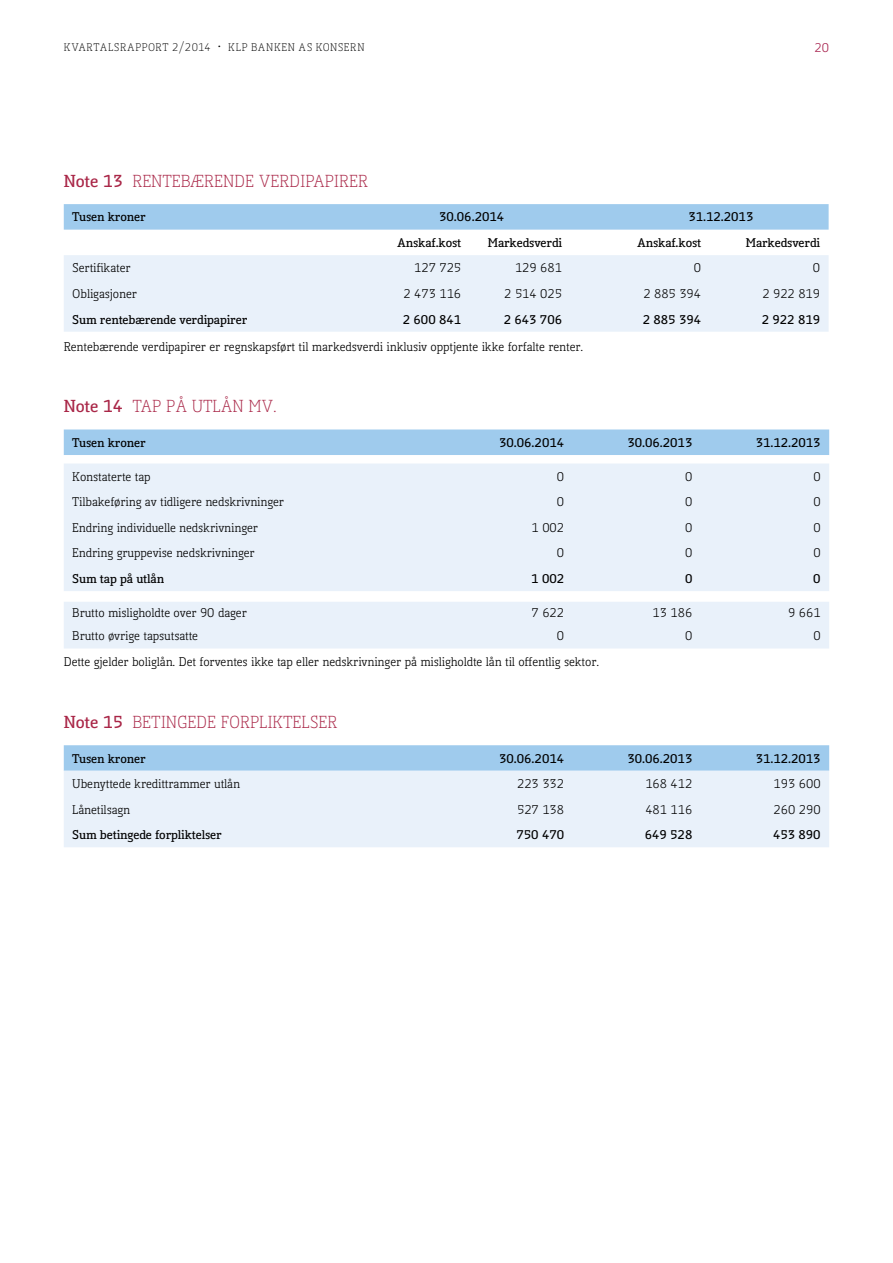
<style>
.page{position:relative;width:893px;height:1263px;background:#fff}
.page>*{position:absolute;margin:0;border:0;box-sizing:border-box;transform-origin:0 0}
.t1{font:300 16.5px "Kofi Pure Serif";color:#a92647}
.t2{font:12px "Kofi Pure Serif";color:#000}
.t3{font:700 12px "Kofi Pure Serif";color:#000}
.t4{font:12px "Kofi Pure Serif";color:#a7214d}
.t5{font:300 10.5px "Kofi Pure Serif";letter-spacing:.06em;color:#000}
.s1{font-weight:700}
</style>
<div class="page">
<div style="left:64px;top:429px;width:765px;height:26px;background:#9fcbed"></div>
<div style="left:64px;top:463px;width:765px;height:185px;background:#e9f1fa"></div>
<svg style="left:64px;top:204px;width:765px;height:26px"></svg>
<div style="left:64px;top:255px;width:765px;height:77px;background:#e9f1fa"></div>
<svg style="left:64px;top:745px;width:765px;height:26px"></svg>
<div style="left:64px;top:771px;width:765px;height:76px;background:#e9f1fa"></div>
<p class="t5" style="left:64px;top:40px;width:302px">KVARTALSRAPPORT 2/2014 • KLP BANKEN AS KONSERN</p>
<p class="t4" style="left:814px;top:40px;width:16px">20</p>
<h1 class="t1" style="left:64px;top:171px;width:306px"><span class="s1">Note 13</span> RENTEBÆRENDE VERDIPAPIRER</h1>
<p class="t3" style="left:72px;top:209px;width:75px">Tusen kroner</p>
<p class="t3" style="left:439px;top:209px;width:67px">30.06.2014</p>
<p class="t3" style="left:688px;top:209px;width:67px">31.12.2013</p>
<p class="t3" style="left:397px;top:234px;width:66px">Anskaf.kost</p>
<p class="t3" style="left:488px;top:234px;width:76px">Markedsverdi</p>
<p class="t3" style="left:637px;top:234px;width:66px">Anskaf.kost</p>
<p class="t3" style="left:746px;top:234px;width:76px">Markedsverdi</p>
<p class="t2" style="left:72px;top:260px;width:60px">Sertifikater</p>
<p class="t2" style="left:414px;top:260px;width:49px">127 725</p>
<p class="t2" style="left:515px;top:260px;width:49px">129 681</p>
<p class="t2" style="left:694px;top:260px;width:9px">0</p>
<p class="t2" style="left:813px;top:260px;width:9px">0</p>
<p class="t2" style="left:72px;top:286px;width:66px">Obligasjoner</p>
<p class="t2" style="left:403px;top:286px;width:59px">2 473 116</p>
<p class="t2" style="left:504px;top:286px;width:59px">2 514 025</p>
<p class="t2" style="left:643px;top:286px;width:59px">2 885 394</p>
<p class="t2" style="left:762px;top:286px;width:59px">2 922 819</p>
<p class="t3" style="left:72px;top:311px;width:176px">Sum rentebærende verdipapirer</p>
<p class="t3" style="left:403px;top:311px;width:60px">2 600 841</p>
<p class="t3" style="left:504px;top:311px;width:60px">2 643 706</p>
<p class="t3" style="left:643px;top:311px;width:60px">2 885 394</p>
<p class="t3" style="left:762px;top:311px;width:60px">2 922 819</p>
<p class="t2" style="left:64px;top:339px;width:521px">Rentebærende verdipapirer er regnskapsført til markedsverdi inklusiv opptjente ikke forfalte renter.</p>
<h1 class="t1" style="left:64px;top:396px;width:215px"><span class="s1">Note 14</span> TAP PÅ UTLÅN MV.</h1>
<p class="t3" style="left:72px;top:434px;width:75px">Tusen kroner</p>
<p class="t3" style="left:499px;top:434px;width:67px">30.06.2014</p>
<p class="t3" style="left:627px;top:434px;width:67px">30.06.2013</p>
<p class="t3" style="left:756px;top:434px;width:67px">31.12.2013</p>
<p class="t2" style="left:72px;top:469px;width:80px">Konstaterte tap</p>
<p class="t2" style="left:557px;top:469px;width:9px">0</p>
<p class="t2" style="left:685px;top:469px;width:9px">0</p>
<p class="t2" style="left:813px;top:469px;width:9px">0</p>
<p class="t2" style="left:72px;top:494px;width:213px">Tilbakeføring av tidligere nedskrivninger</p>
<p class="t2" style="left:557px;top:494px;width:9px">0</p>
<p class="t2" style="left:685px;top:494px;width:9px">0</p>
<p class="t2" style="left:813px;top:494px;width:9px">0</p>
<p class="t2" style="left:72px;top:520px;width:187px">Endring individuelle nedskrivninger</p>
<p class="t2" style="left:532px;top:520px;width:34px">1 002</p>
<p class="t2" style="left:685px;top:520px;width:9px">0</p>
<p class="t2" style="left:813px;top:520px;width:9px">0</p>
<p class="t2" style="left:72px;top:545px;width:184px">Endring gruppevise nedskrivninger</p>
<p class="t2" style="left:557px;top:545px;width:9px">0</p>
<p class="t2" style="left:685px;top:545px;width:9px">0</p>
<p class="t2" style="left:813px;top:545px;width:9px">0</p>
<p class="t3" style="left:72px;top:570px;width:93px">Sum tap på utlån</p>
<p class="t3" style="left:531px;top:570px;width:34px">1 002</p>
<p class="t3" style="left:685px;top:570px;width:9px">0</p>
<p class="t3" style="left:813px;top:570px;width:9px">0</p>
<p class="t2" style="left:72px;top:605px;width:176px">Brutto misligholdte over 90 dager</p>
<p class="t2" style="left:532px;top:605px;width:34px">7 622</p>
<p class="t2" style="left:653px;top:605px;width:41px">13 186</p>
<p class="t2" style="left:788px;top:605px;width:34px">9 661</p>
<p class="t2" style="left:72px;top:628px;width:127px">Brutto øvrige tapsutsatte</p>
<p class="t2" style="left:557px;top:628px;width:9px">0</p>
<p class="t2" style="left:685px;top:628px;width:9px">0</p>
<p class="t2" style="left:813px;top:628px;width:9px">0</p>
<p class="t2" style="left:64px;top:654px;width:537px">Dette gjelder boliglån. Det forventes ikke tap eller nedskrivninger på misligholdte lån til offentlig sektor.</p>
<h1 class="t1" style="left:64px;top:712px;width:275px"><span class="s1">Note 15</span> BETINGEDE FORPLIKTELSER</h1>
<p class="t3" style="left:72px;top:750px;width:75px">Tusen kroner</p>
<p class="t3" style="left:499px;top:750px;width:67px">30.06.2014</p>
<p class="t3" style="left:627px;top:750px;width:67px">30.06.2013</p>
<p class="t3" style="left:756px;top:750px;width:67px">31.12.2013</p>
<p class="t2" style="left:72px;top:776px;width:169px">Ubenyttede kredittrammer utlån</p>
<p class="t2" style="left:517px;top:776px;width:49px">223 332</p>
<p class="t2" style="left:645px;top:776px;width:49px">168 412</p>
<p class="t2" style="left:774px;top:776px;width:49px">193 600</p>
<p class="t2" style="left:72px;top:802px;width:59px">Lånetilsagn</p>
<p class="t2" style="left:517px;top:802px;width:49px">527 138</p>
<p class="t2" style="left:645px;top:802px;width:49px">481 116</p>
<p class="t2" style="left:774px;top:802px;width:49px">260 290</p>
<p class="t3" style="left:72px;top:826px;width:151px">Sum betingede forpliktelser</p>
<p class="t3" style="left:516px;top:826px;width:49px">750 470</p>
<p class="t3" style="left:645px;top:826px;width:49px">649 528</p>
<p class="t3" style="left:773px;top:826px;width:49px">453 890</p>
</div>
